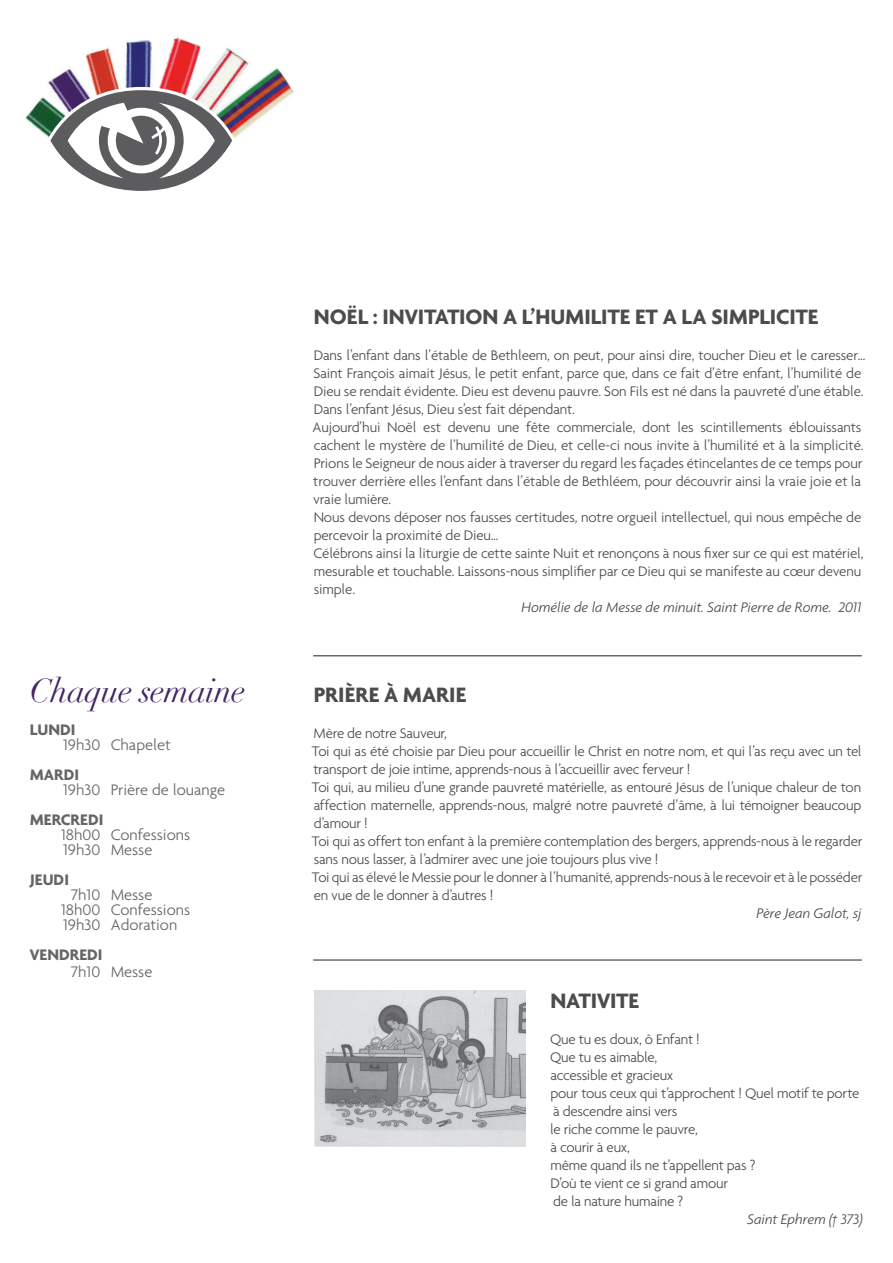
<style>
.page{position:relative;width:893px;height:1263px;background:#fff}
.page>*{position:absolute;margin:0;border:0;box-sizing:border-box;transform-origin:0 0}
.t1{font:italic 33px "Didot";letter-spacing:-.02em;color:#422663}
.t2{font:700 22.5px "Agenda";letter-spacing:-.005em;color:#4b4c4d}
.t3{font:300 16.5px/15px "Agenda";color:#656568}
.t4{font:700 16.5px "Agenda";color:#656568}
.t5{font:300 15px/18px "Agenda";letter-spacing:-.01em;color:#4b4c4d}
.t6{font:italic 300 15px "Agenda";letter-spacing:-.005em;color:#4b4c4d}
</style>
<div class="page">
<img style="left:25px;top:97px;width:19px;height:37px">
<img style="left:48px;top:68px;width:33px;height:16px">
<img style="left:85px;top:47px;width:34px;height:37px">
<img style="left:202px;top:48px;width:47px;height:36px">
<img style="left:160px;top:37px;width:41px;height:47px">
<img style="left:210px;top:66px;width:84px;height:69px">
<img style="left:125px;top:40px;width:27px;height:44px">
<svg style="left:44px;top:84px;width:195px;height:107px"></svg>
<hr style="left:313px;top:655px;width:549px;height:1px;background:#231f20">
<hr style="left:313px;top:960px;width:549px;height:1px;background:#231f20">
<img style="left:315px;top:991px;width:210px;height:156px">
<h1 class="t1" style="left:30px;top:670px;width:217px">Chaque semaine</h1>
<p class="t4" style="left:30px;top:720px;width:47px">LUNDI</p>
<p class="t3" style="left:63px;top:737px;width:109px">19h30 Chapelet</p>
<p class="t4" style="left:30px;top:765px;width:51px">MARDI</p>
<p class="t3" style="left:63px;top:782px;width:163px">19h30 Prière de louange</p>
<p class="t4" style="left:30px;top:810px;width:75px">MERCREDI</p>
<p class="t3" style="left:61px;top:827px;width:131px">18h00 Confessions<br>19h30 Messe</p>
<p class="t4" style="left:30px;top:870px;width:41px">JEUDI</p>
<p class="t3" style="left:61px;top:887px;width:131px;text-indent:10px">7h10 Messe<br>18h00 Confessions<br>19h30 Adoration</p>
<p class="t4" style="left:30px;top:945px;width:74px">VENDREDI</p>
<p class="t3" style="left:71px;top:963px;width:83px">7h10 Messe</p>
<h2 class="t2" style="left:314px;top:303px;width:506px">NOËL : INVITATION A L’HUMILITE ET A LA SIMPLICITE</h2>
<p class="t5" style="left:313px;top:346px;width:555px">Dans l’enfant dans l’étable de Bethleem, on peut, pour ainsi dire, toucher Dieu et le caresser… Saint François aimait Jésus, le petit enfant, parce que, dans ce fait d’être enfant, l’humilité de Dieu se rendait évidente. Dieu est devenu pauvre. Son Fils est né dans la pauvreté d’une étable.<br>Dans l’enfant Jésus, Dieu s’est fait dépendant.<br>Aujourd’hui Noël est devenu une fête commerciale, dont les scintillements éblouissants cachent le mystère de l’humilité de Dieu, et celle-ci nous invite à l’humilité et à la simplicité.<br>Prions le Seigneur de nous aider à traverser du regard les façades étincelantes de ce temps pour trouver derrière elles l’enfant dans l’étable de Bethléem, pour découvrir ainsi la vraie joie et la vraie lumière.<br>Nous devons déposer nos fausses certitudes, notre orgueil intellectuel, qui nous empêche de percevoir la proximité de Dieu…<br>Célébrons ainsi la liturgie de cette sainte Nuit et renonçons à nous fixer sur ce qui est matériel, mesurable et touchable. Laissons-nous simplifier par ce Dieu qui se manifeste au cœur devenu simple.</p>
<p class="t6" style="left:521px;top:598px;width:341px">Homélie de la Messe de minuit. Saint Pierre de Rome. 2011</p>
<h2 class="t2" style="left:314px;top:681px;width:154px">PRIÈRE À MARIE</h2>
<p class="t5" style="left:312px;top:724px;width:552px">Mère de notre Sauveur,<br>Toi qui as été choisie par Dieu pour accueillir le Christ en notre nom, et qui l’as reçu avec un tel transport de joie intime, apprends-nous à l’accueillir avec ferveur !<br>Toi qui, au milieu d’une grande pauvreté matérielle, as entouré Jésus de l’unique chaleur de ton affection maternelle, apprends-nous, malgré notre pauvreté d’âme, à lui témoigner beaucoup d’amour !<br>Toi qui as offert ton enfant à la première contemplation des bergers, apprends-nous à le regarder sans nous lasser, à l’admirer avec une joie toujours plus vive !<br>Toi qui as élevé le Messie pour le donner à l’humanité, apprends-nous à le recevoir et à le posséder en vue de le donner à d’autres !</p>
<p class="t6" style="left:757px;top:904px;width:106px">Père Jean Galot, sj</p>
<h2 class="t2" style="left:551px;top:987px;width:90px">NATIVITE</h2>
<p class="t5" style="left:550px;top:1030px;width:311px">Que tu es doux, ô Enfant !<br>Que tu es aimable,<br>accessible et gracieux<br>pour tous ceux qui t’approchent ! Quel motif te porte à descendre ainsi vers<br>le riche comme le pauvre,<br>à courir à eux,<br>même quand ils ne t’appellent pas ?<br>D’où te vient ce si grand amour<br>de la nature humaine ?</p>
<p class="t6" style="left:747px;top:1210px;width:117px">Saint Ephrem († 373)</p>
</div>
